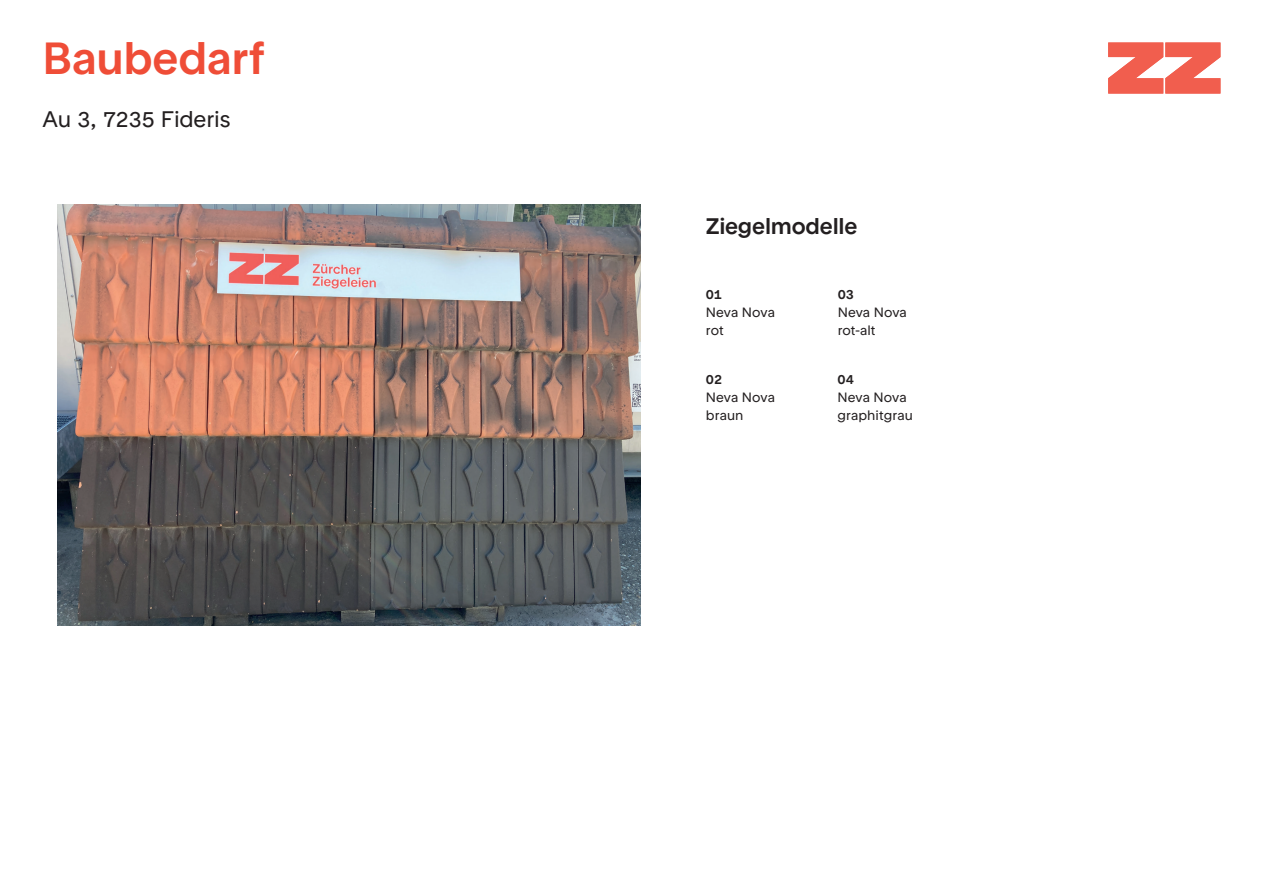
<style>
.page{position:relative;width:1263px;height:893px;background:#fff}
.page>*{position:absolute;margin:0;border:0;box-sizing:border-box;transform-origin:0 0}
.t1{font:500 45px "ZZ Rondelle";letter-spacing:-.005em;color:#ef4d37}
.t2{font:22.5px "ZZ Rondelle";letter-spacing:-.015em;color:#231f20}
.t3{font:500 22.5px "ZZ Rondelle";letter-spacing:-.005em;color:#231f20}
.t4{font:13.5px/18px "ZZ Rondelle";color:#231f20}
.t5{font:500 13.5px "ZZ Rondelle";color:#231f20}
</style>
<div class="page">
<svg style="left:1108px;top:43px;width:112px;height:51px"></svg>
<img style="left:58px;top:204px;width:582px;height:421px">
<h1 class="t1" style="left:43px;top:31px;width:224px">Baubedarf</h1>
<h2 class="t2" style="left:43px;top:106px;width:190px">Au 3, 7235 Fideris</h2>
<h2 class="t3" style="left:706px;top:213px;width:153px">Ziegelmodelle</h2>
<p class="t5" style="left:706px;top:286px;width:18px">01</p>
<p class="t4" style="left:706px;top:303px;width:71px">Neva Nova rot</p>
<p class="t5" style="left:706px;top:371px;width:18px">02</p>
<p class="t4" style="left:706px;top:388px;width:71px">Neva Nova braun</p>
<p class="t5" style="left:838px;top:286px;width:18px">03</p>
<p class="t4" style="left:838px;top:303px;width:71px">Neva Nova rot-alt</p>
<p class="t5" style="left:837px;top:371px;width:18px">04</p>
<p class="t4" style="left:837px;top:388px;width:77px">Neva Nova graphitgrau</p>
</div>
